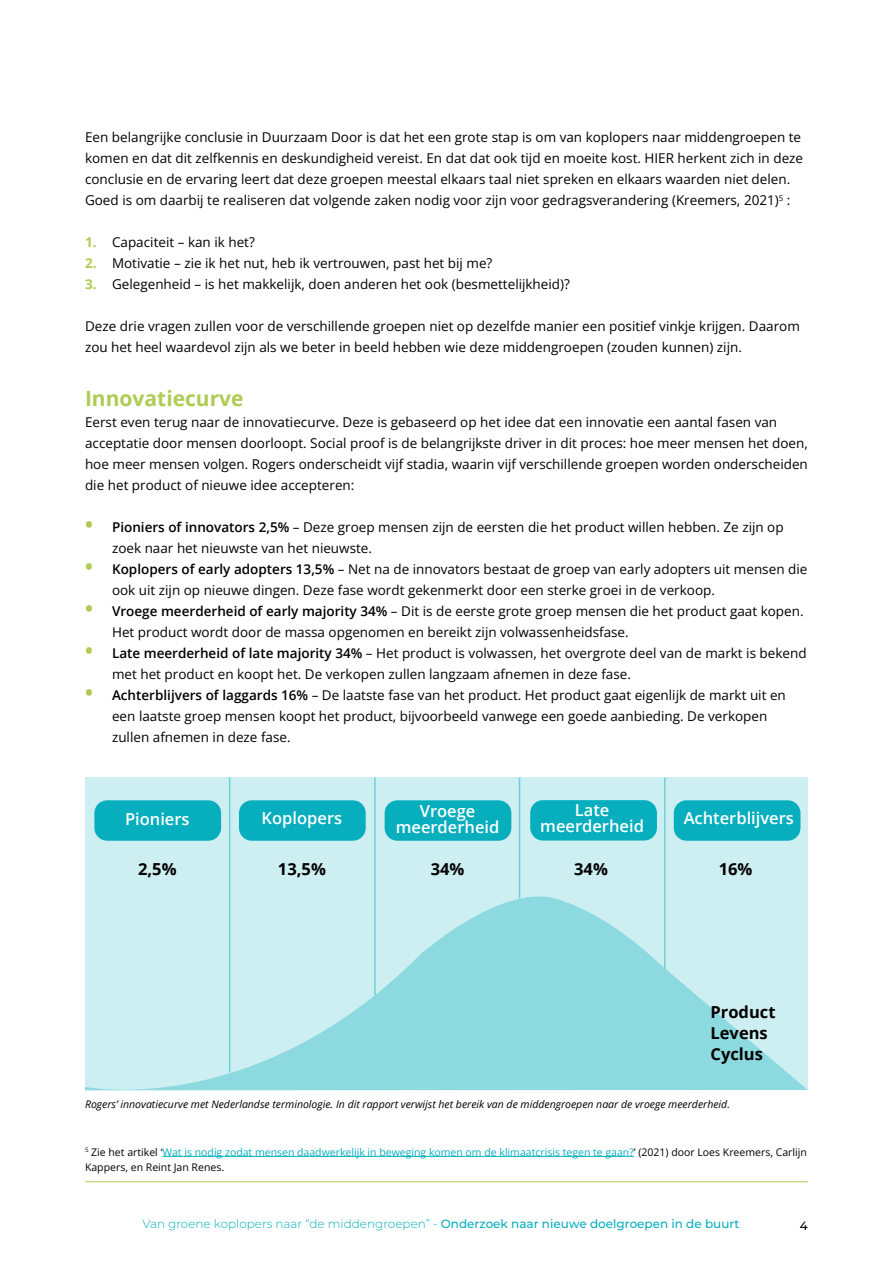
<style>
.page{position:relative;width:893px;height:1263px;background:#fff}
.page>*{position:absolute;margin:0;border:0;box-sizing:border-box;transform-origin:0 0}
.Paragraaf_groen{font:700 21px "Open Sans";color:#aecc53}
.t1{font:600 16.5px/16.5px "Open Sans";color:#fff;text-align:center}
.t2{font:700 16.5px/21px "Open Sans";color:#000}
.t3{font:13.5px/21px "Open Sans";color:#000}
.t4{font:300 12px "Montserrat";color:#07afbe}
.t5{font:500 12px "Montserrat";color:#000}
.t6{font:10.5px/15px "Open Sans";color:#07afbe}
.t7{font:italic 10.5px "Open Sans";color:#000}
.s1{font-weight:700;color:#aecc53}
.s2{font-weight:700;font-size:21px;color:#aecc53}
.s3{font-weight:600}
.s4{color:#000}
.s5{font-weight:500}
</style>
<div class="page">
<hr style="left:85px;top:1181px;width:723px;height:1px;background:#aecc53">
<div style="left:85px;top:777px;width:723px;height:109px;background:#ceeff2"></div>
<hr style="left:229px;top:777px;width:1px;height:295px;background:#07afbe">
<hr style="left:374px;top:777px;width:2px;height:218px;background:#07afbe">
<hr style="left:519px;top:777px;width:1px;height:121px;background:#07afbe">
<hr style="left:664px;top:777px;width:2px;height:191px;background:#07afbe">
<svg style="left:85px;top:886px;width:723px;height:205px;background:#b1e5ea"></svg>
<div style="left:94px;top:800px;width:127px;height:41px;background:#07afbe;border-radius:13px"></div>
<div style="left:239px;top:800px;width:127px;height:41px;background:#07afbe;border-radius:13px"></div>
<div style="left:385px;top:800px;width:126px;height:41px;background:#07afbe;border-radius:13px"></div>
<div style="left:530px;top:800px;width:127px;height:40px;background:#07afbe;border-radius:13px"></div>
<div style="left:674px;top:800px;width:126px;height:41px;background:#07afbe;border-radius:13px"></div>
<hr style="left:162px;top:1156px;width:472px;height:1px;background:#07afbe">
<p class="t3" style="left:85px;top:126px;width:720px">Een belangrijke conclusie in Duurzaam Door is dat het een grote stap is om van koplopers naar middengroepen te komen en dat dit zelfkennis en deskundigheid vereist. En dat dat ook tijd en moeite kost. HIER herkent zich in deze conclusie en de ervaring leert dat deze groepen meestal elkaars taal niet spreken en elkaars waarden niet delen.<br>Goed is om daarbij te realiseren dat volgende zaken nodig voor zijn voor gedragsverandering (Kreemers, 2021)<sup>5</sup> :</p>
<p class="t3" style="left:85px;top:231px;width:171px"><span class="s1">1.</span> Capaciteit – kan ik het?</p>
<p class="t3" style="left:85px;top:252px;width:409px"><span class="s1">2.</span> Motivatie – zie ik het nut, heb ik vertrouwen, past het bij me?</p>
<p class="t3" style="left:85px;top:273px;width:486px"><span class="s1">3.</span> Gelegenheid – is het makkelijk, doen anderen het ook (besmettelijkheid)?</p>
<p class="t3" style="left:85px;top:315px;width:716px">Deze drie vragen zullen voor de verschillende groepen niet op dezelfde manier een positief vinkje krijgen. Daarom zou het heel waardevol zijn als we beter in beeld hebben wie deze middengroepen (zouden kunnen) zijn.</p>
<p class="Paragraaf_groen" style="left:85px;top:384px;width:160px">Innovatiecurve</p>
<p class="t3" style="left:85px;top:411px;width:724px">Eerst even terug naar de innovatiecurve. Deze is gebaseerd op het idee dat een innovatie een aantal fasen van acceptatie door mensen doorloopt. Social proof is de belangrijkste driver in dit proces: hoe meer mensen het doen, hoe meer mensen volgen. Rogers onderscheidt vijf stadia, waarin vijf verschillende groepen worden onderscheiden die het product of nieuwe idee accepteren:</p>
<p class="t3" style="left:112px;top:516px;width:673px;text-indent:-27px"><span class="s2">•</span> <span class="s3">Pioniers of innovators 2,5%</span> – Deze groep mensen zijn de eersten die het product willen hebben. Ze zijn op zoek naar het nieuwste van het nieuwste.</p>
<p class="t3" style="left:112px;top:558px;width:697px;text-indent:-27px"><span class="s2">•</span> <span class="s3">Koplopers of early adopters 13,5%</span> – Net na de innovators bestaat de groep van early adopters uit mensen die ook uit zijn op nieuwe dingen. Deze fase wordt gekenmerkt door een sterke groei in de verkoop.</p>
<p class="t3" style="left:112px;top:600px;width:693px;text-indent:-27px"><span class="s2">•</span> <span class="s3">Vroege meerderheid of early majority 34%</span> – Dit is de eerste grote groep mensen die het product gaat kopen.<br>Het product wordt door de massa opgenomen en bereikt zijn volwassenheidsfase.</p>
<p class="t3" style="left:112px;top:642px;width:696px;text-indent:-27px"><span class="s2">•</span> <span class="s3">Late meerderheid of late majority 34%</span> – Het product is volwassen, het overgrote deel van de markt is bekend met het product en koopt het. De verkopen zullen langzaam afnemen in deze fase.</p>
<p class="t3" style="left:112px;top:684px;width:675px;text-indent:-27px"><span class="s2">•</span> <span class="s3">Achterblijvers of laggards 16%</span> – De laatste fase van het product. Het product gaat eigenlijk de markt uit en een laatste groep mensen koopt het product, bijvoorbeeld vanwege een goede aanbieding. De verkopen zullen afnemen in deze fase.</p>
<p class="t1" style="left:125px;top:811px;width:66px">Pioniers</p>
<p class="t1" style="left:262px;top:809px;width:82px">Koplopers</p>
<p class="t1" style="left:396px;top:802px;width:105px">Vroege meerderheid</p>
<p class="t1" style="left:540px;top:801px;width:105px">Late meerderheid</p>
<p class="t1" style="left:684px;top:809px;width:112px">Achterblijvers</p>
<p class="t2" style="left:138px;top:858px;width:40px">2,5%</p>
<p class="t2" style="left:278px;top:858px;width:49px">13,5%</p>
<p class="t2" style="left:431px;top:858px;width:35px">34%</p>
<p class="t2" style="left:574px;top:858px;width:35px">34%</p>
<p class="t2" style="left:719px;top:858px;width:35px">16%</p>
<p class="t2" style="left:711px;top:1001px;width:66px">Product<br>Levens<br>Cyclus</p>
<p class="t7" style="left:85px;top:1097px;width:646px">Rogers’ innovatiecurve met Nederlandse terminologie. In dit rapport verwijst het bereik van de middengroepen naar de vroege meerderheid.</p>
<p class="t6" style="left:85px;top:1144px;width:723px"><sup>5</sup> <span class="s4">Zie het artikel ‘</span>Wat is nodig zodat mensen daadwerkelijk in beweging komen om de klimaatcrisis tegen te gaan?<span class="s4">’ (2021) door Loes Kreemers, Carlijn<br>Kappers, en Reint Jan Renes.</span></p>
<p class="t4" style="left:142px;top:1215px;width:599px">Van groene koplopers naar “de middengroepen” - <span class="s5">Onderzoek naar nieuwe doelgroepen in de buurt</span></p>
<p class="t5" style="left:800px;top:1217px;width:10px">4</p>
</div>
